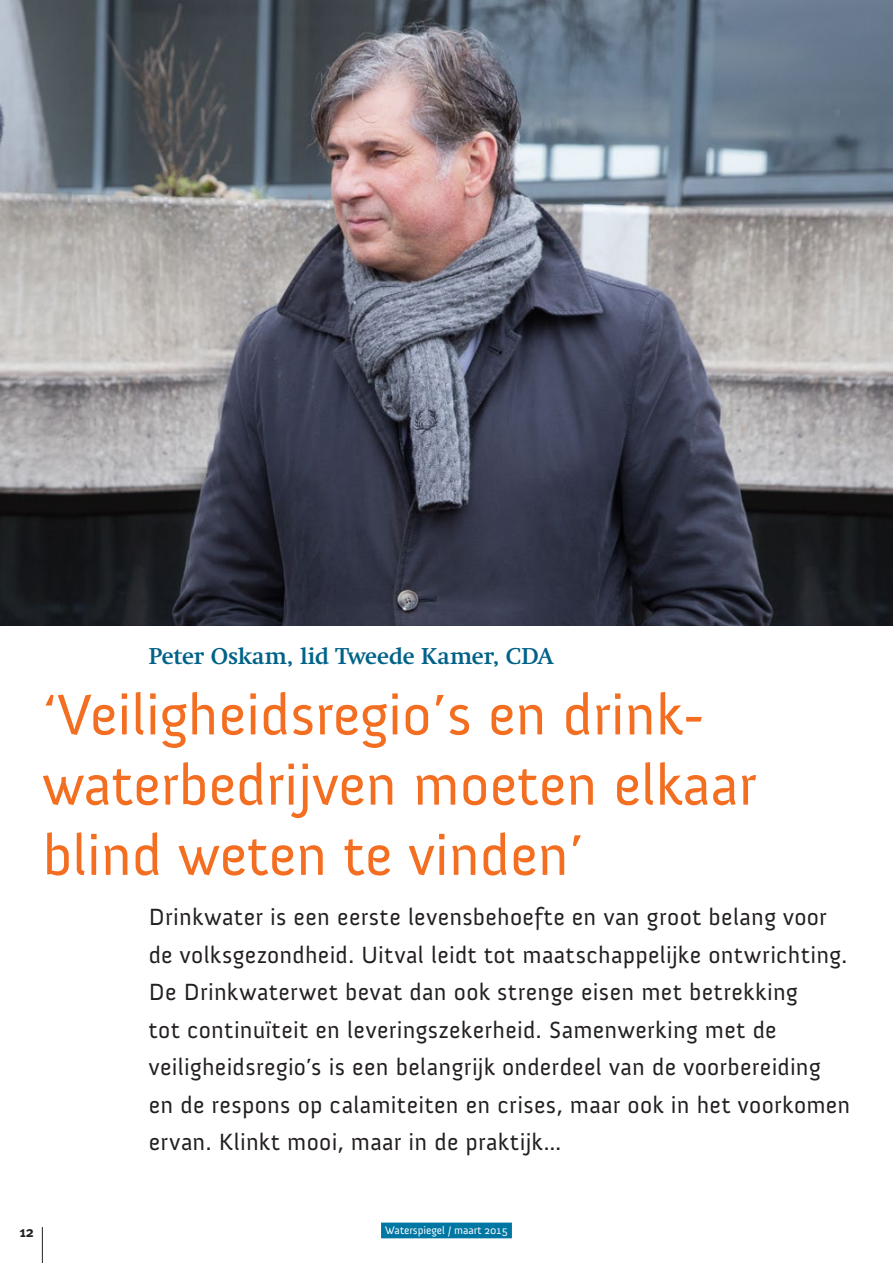
<style>
.page{position:relative;width:893px;height:1263px;background:#fff}
.page>*{position:absolute;margin:0;border:0;box-sizing:border-box;transform-origin:0 0}
.t1{font:58.5px/70.2px "Anivers";color:#f36e21}
.t2{font:24px/37.5px "Anivers";letter-spacing:.015em;color:#231f20}
.t3{font:700 22.5px "Swift";letter-spacing:-.005em;color:#006288}
.t4{font:700 15px "Meta Plus";color:#231f20}
.t5{font:11.25px "Anivers";color:#fff}
</style>
<div class="page">
<hr style="left:42px;top:1227px;width:1px;height:36px;background:#231f20">
<div style="left:381px;top:1222px;width:131px;height:16px;background:#0076a3"></div>
<img style="left:0;top:0;width:893px;height:625px">
<p class="t3" style="left:149px;top:643px;width:406px">Peter Oskam, lid Tweede Kamer, CDA</p>
<h1 class="t1" style="left:43px;top:680px;width:715px">‘Veiligheidsregio’s en drink&shy;waterbedrijven moeten elkaar blind weten te vinden’</h1>
<p class="t2" style="left:149px;top:899px;width:703px">Drinkwater is een eerste levensbehoefte en van groot belang voor de volksgezondheid. Uitval leidt tot maatschappelijke ontwrichting.<br>De Drinkwaterwet bevat dan ook strenge eisen met betrekking<br>tot continuïteit en leveringszekerheid. Samenwerking met de veiligheidsregio’s is een belangrijk onderdeel van de voorbereiding en de respons op calamiteiten en crises, maar ook in het voorkomen ervan. Klinkt mooi, maar in de praktijk…</p>
<p class="t4" style="left:20px;top:1223px;width:16px">12</p>
<p class="t5" style="left:385px;top:1224px;width:124px">Waterspiegel / maart 2015</p>
</div>
